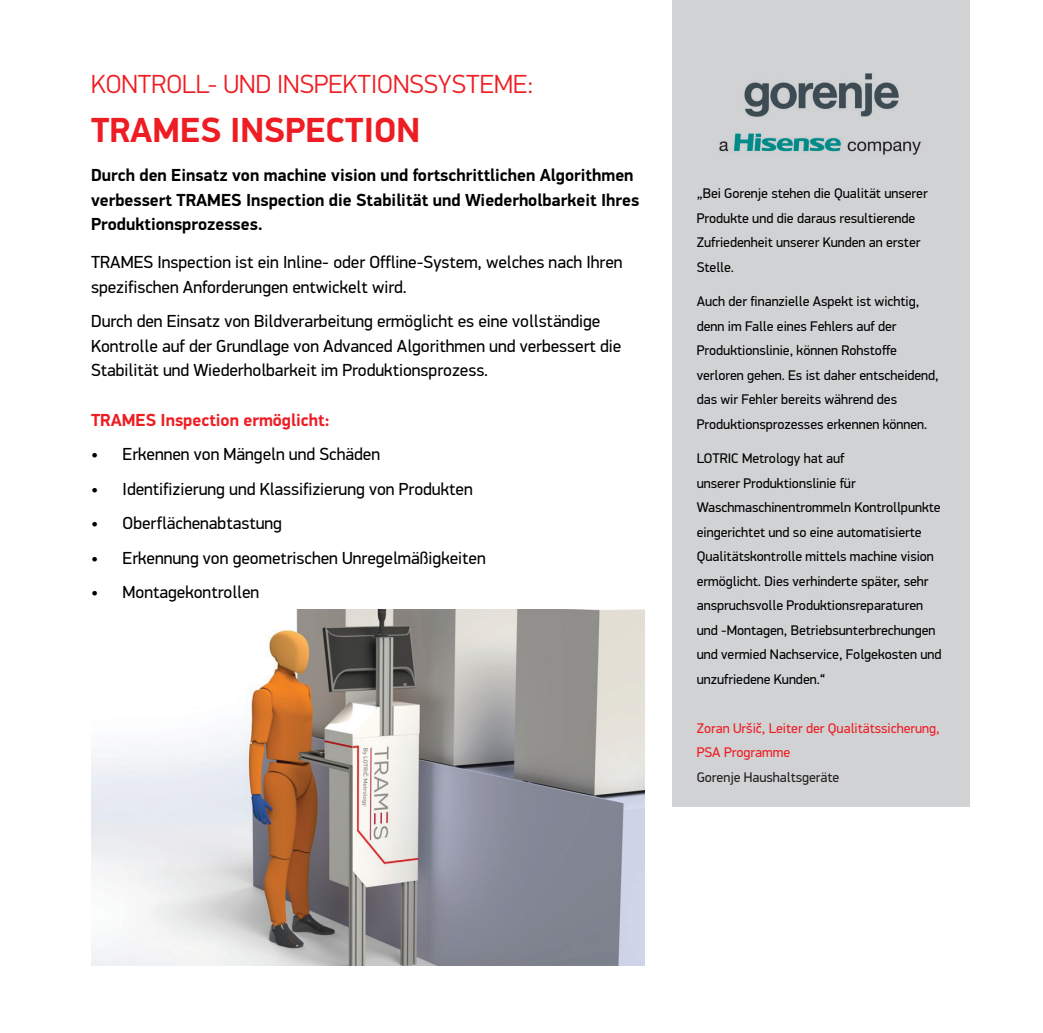
<style>
.page{position:relative;width:1043px;height:1033px;background:#fff}
.page>*{position:absolute;margin:0;border:0;box-sizing:border-box;transform-origin:0 0}
.t1{font:700 35px "PF Din Display Pro";color:#ee1d23}
.t2{font:300 26.25px "PF Din Display Pro";color:#ee1d23}
.t3{font:17.5px/24.5px "PF Din Display Pro";color:#000}
.t4{font:700 17.5px/24.5px "PF Din Display Pro";color:#000}
.t5{font:700 17.5px "PF Din Display Pro";color:#ee1d23}
.t6{font:14px/24.5px "PF Din Display Pro";color:#000}
.t7{font:14px/24.5px "PF Din Display Pro";color:#ee1d23}
.t8{font:14px "PF Din Display Pro";color:#231f20}
</style>
<div class="page">
<img style="left:91px;top:609px;width:553px;height:356px">
<div style="left:671px;top:0;width:298px;height:806px;background:#d1d2d4"></div>
<img style="left:744px;top:73px;width:155px;height:44px">
<img style="left:719px;top:133px;width:202px;height:22px">
<h2 class="t2" style="left:91px;top:69px;width:443px">KONTROLL- UND INSPEKTIONSSYSTEME:</h2>
<h1 class="t1" style="left:91px;top:109px;width:330px">TRAMES INSPECTION</h1>
<p class="t4" style="left:91px;top:163px;width:549px">Durch den Einsatz von machine vision und fortschrittlichen Algorithmen verbessert TRAMES Inspection die Stabilität und Wiederholbarkeit Ihres<br>Produktionsprozesses.</p>
<p class="t3" style="left:91px;top:250px;width:533px">TRAMES Inspection ist ein Inline- oder Offline-System, welches nach Ihren spezifischen Anforderungen entwickelt wird.</p>
<p class="t3" style="left:91px;top:309px;width:531px">Durch den Einsatz von Bildverarbeitung ermöglicht es eine vollständige<br>Kontrolle auf der Grundlage von Advanced Algorithmen und verbessert die<br>Stabilität und Wiederholbarkeit im Produktionsprozess.</p>
<p class="t5" style="left:91px;top:409px;width:240px">TRAMES Inspection ermöglicht:</p>
<p class="t3" style="left:91px;top:442px;width:290px">• Erkennen von Mängeln und Schäden</p>
<p class="t3" style="left:91px;top:476px;width:383px">• Identifizierung und Klassifizierung von Produkten</p>
<p class="t3" style="left:91px;top:511px;width:192px">• Oberflächenabtastung</p>
<p class="t3" style="left:91px;top:545px;width:396px">• Erkennung von geometrischen Unregelmäßigkeiten</p>
<p class="t3" style="left:91px;top:580px;width:170px">• Montagekontrollen</p>
<p class="t6" style="left:696px;top:181px;width:232px">„Bei Gorenje stehen die Qualität unserer<br>Produkte und die daraus resultierende<br>Zufriedenheit unserer Kunden an erster<br>Stelle.</p>
<p class="t6" style="left:696px;top:289px;width:243px">Auch der finanzielle Aspekt ist wichtig, denn im Falle eines Fehlers auf der Produktionslinie, können Rohstoffe verloren gehen. Es ist daher entscheidend, das wir Fehler bereits während des Produktionsprozesses erkennen können.</p>
<p class="t6" style="left:696px;top:446px;width:246px">LOTRIC Metrology hat auf<br>unserer Produktionslinie für Waschmaschinentrommeln Kontrollpunkte eingerichtet und so eine automatisierte Qualitätskontrolle mittels machine vision ermöglicht. Dies verhinderte später, sehr anspruchsvolle Produktionsreparaturen und -Montagen, Betriebsunterbrechungen und vermied Nachservice, Folgekosten und unzufriedene Kunden.“</p>
<p class="t7" style="left:696px;top:716px;width:244px">Zoran Uršič, Leiter der Qualitätssicherung,<br>PSA Programme</p>
<p class="t8" style="left:696px;top:768px;width:144px">Gorenje Haushaltsgeräte</p>
</div>
